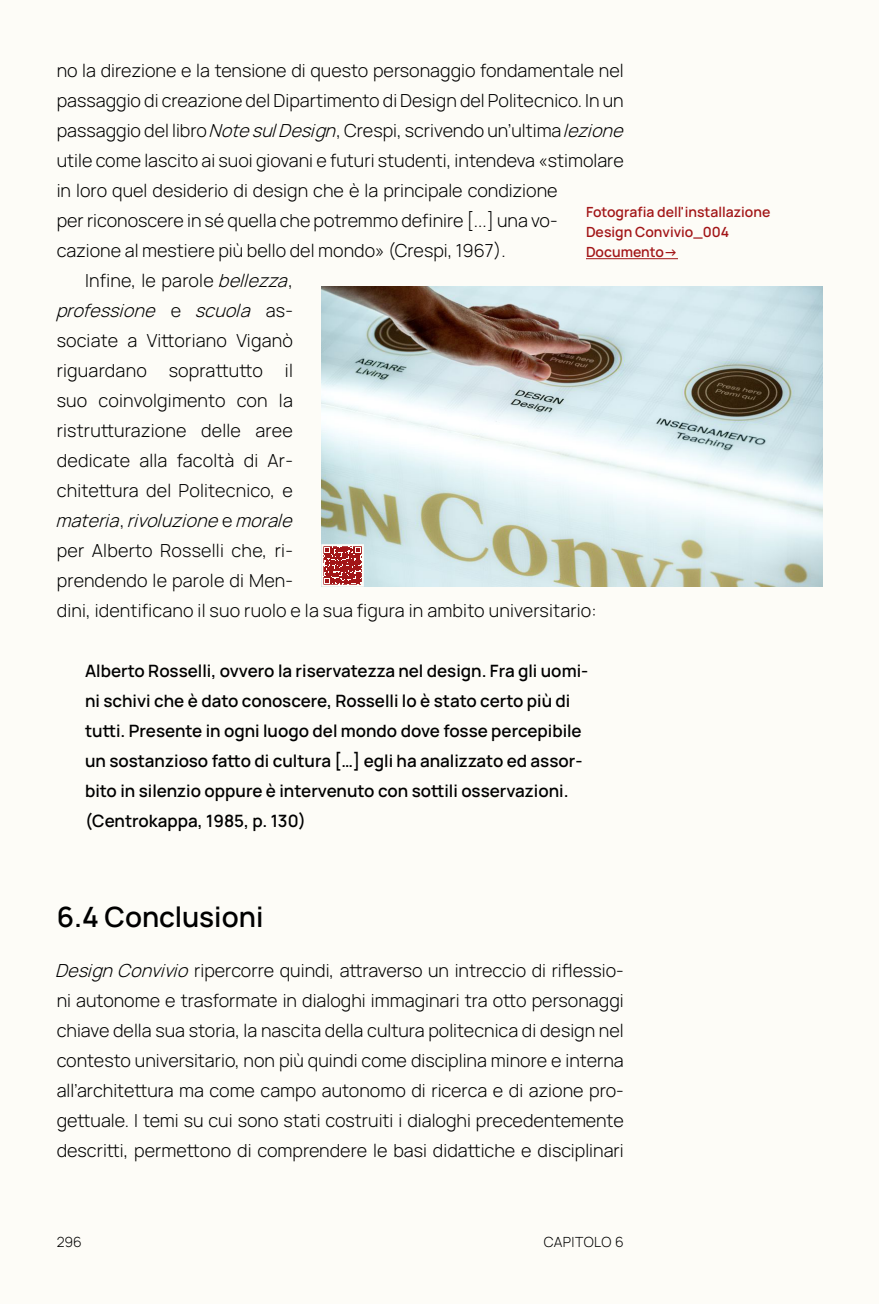
<style>
.page{position:relative;width:879px;height:1304px;background:#fdfcf7}
.page>*{position:absolute;margin:0;border:0;box-sizing:border-box;transform-origin:0 0}
.t1{font:600 28px "Manrope";color:#000}
.t2{font:300 18px/30px "Manrope";color:#000;text-align:justify}
.t3{font:italic 300 18px "Manrope";letter-spacing:.01em;color:#000}
.t4{font:600 17px/30px "Manrope";color:#000}
.t5{font:600 14px/20px "Manrope";color:#a21517}
.t6{font:300 14px "Manrope";letter-spacing:.03em;color:#000}
.s1{font-style:italic}
.s2{font-style:normal}
</style>
<div class="page">
<img style="left:321px;top:287px;width:501px;height:300px">
<hr style="left:586px;top:258px;width:92px;height:1px;background:#a21517">
<svg style="left:321px;top:543px;width:44px;height:44px"></svg>
<p class="t2" style="left:57px;top:54px;width:568px">no la direzione e la tensione di questo personaggio fondamentale nel</p>
<p class="t2" style="left:57px;top:84px;width:568px">passaggio di creazione del Dipartimento di Design del Politecnico. In un</p>
<p class="t2" style="left:57px;top:114px;width:568px">passaggio del libro <span class="s1">Note sul Design</span>, Crespi, scrivendo un’ultima <span class="s1">lezione</span></p>
<p class="t2" style="left:57px;top:144px;width:568px">utile come lascito ai suoi giovani e futuri studenti, intendeva «stimolare</p>
<p class="t2" style="left:57px;top:174px;width:502px">in loro quel desiderio di design che è la principale condizione</p>
<p class="t2" style="left:57px;top:204px;width:502px">per riconoscere in sé quella che potremmo definire [...] una vo-</p>
<p class="t2" style="left:57px;top:234px;width:450px">cazione al mestiere più bello del mondo» (Crespi, 1967).</p>
<p class="t2" style="left:85px;top:264px;width:209px">Infine, le parole <span class="s1">bellezza</span>,</p>
<p class="t3" style="left:57px;top:297px;width:238px">professione <span class="s2">e</span> scuola <span class="s2">as-</span></p>
<p class="t2" style="left:57px;top:324px;width:238px">sociate a Vittoriano Viganò</p>
<p class="t2" style="left:57px;top:354px;width:238px">riguardano soprattutto il</p>
<p class="t2" style="left:57px;top:384px;width:238px">suo coinvolgimento con la</p>
<p class="t2" style="left:57px;top:414px;width:238px">ristrutturazione delle aree</p>
<p class="t2" style="left:57px;top:444px;width:238px">dedicate alla facoltà di Ar-</p>
<p class="t2" style="left:57px;top:474px;width:238px">chitettura del Politecnico, e</p>
<p class="t3" style="left:57px;top:507px;width:238px">materia<span class="s2">,</span> rivoluzione <span class="s2">e</span> morale</p>
<p class="t2" style="left:57px;top:534px;width:238px">per Alberto Rosselli che, ri-</p>
<p class="t2" style="left:57px;top:564px;width:238px">prendendo le parole di Men-</p>
<p class="t2" style="left:57px;top:594px;width:541px">dini, identificano il suo ruolo e la sua figura in ambito universitario:</p>
<p class="t5" style="left:586px;top:201px;width:186px">Fotografia dell'installazione<br>Design Convivio_004<br>Documento-&gt;</p>
<p class="t4" style="left:85px;top:654px;width:505px">Alberto Rosselli, ovvero la riservatezza nel design. Fra gli uomi&shy;ni schivi che è dato conoscere, Rosselli lo è stato certo più di tutti. Presente in ogni luogo del mondo dove fosse percepibile un sostanzioso fatto di cultura […] egli ha analizzato ed assor&shy;bito in silenzio oppure è intervenuto con sottili osservazioni. (Centrokappa, 1985, p. 130)</p>
<h1 class="t1" style="left:57px;top:894px;width:208px">6.4 Conclusioni</h1>
<p class="t2" style="left:57px;top:954px;width:568px"><span class="s1">Design Convivio</span> ripercorre quindi, attraverso un intreccio di riflessio&shy;ni autonome e trasformate in dialoghi immaginari tra otto personaggi chiave della sua storia, la nascita della cultura politecnica di design nel contesto universitario, non più quindi come disciplina minore e interna all’architettura ma come campo autonomo di ricerca e di azione pro&shy;gettuale. I temi su cui sono stati costruiti i dialoghi precedentemente descritti, permettono di comprendere le basi didattiche e disciplinari</p>
<p class="t6" style="left:57px;top:1231px;width:27px">296</p>
<p class="t6" style="left:544px;top:1231px;width:81px">CAPITOLO 6</p>
</div>
